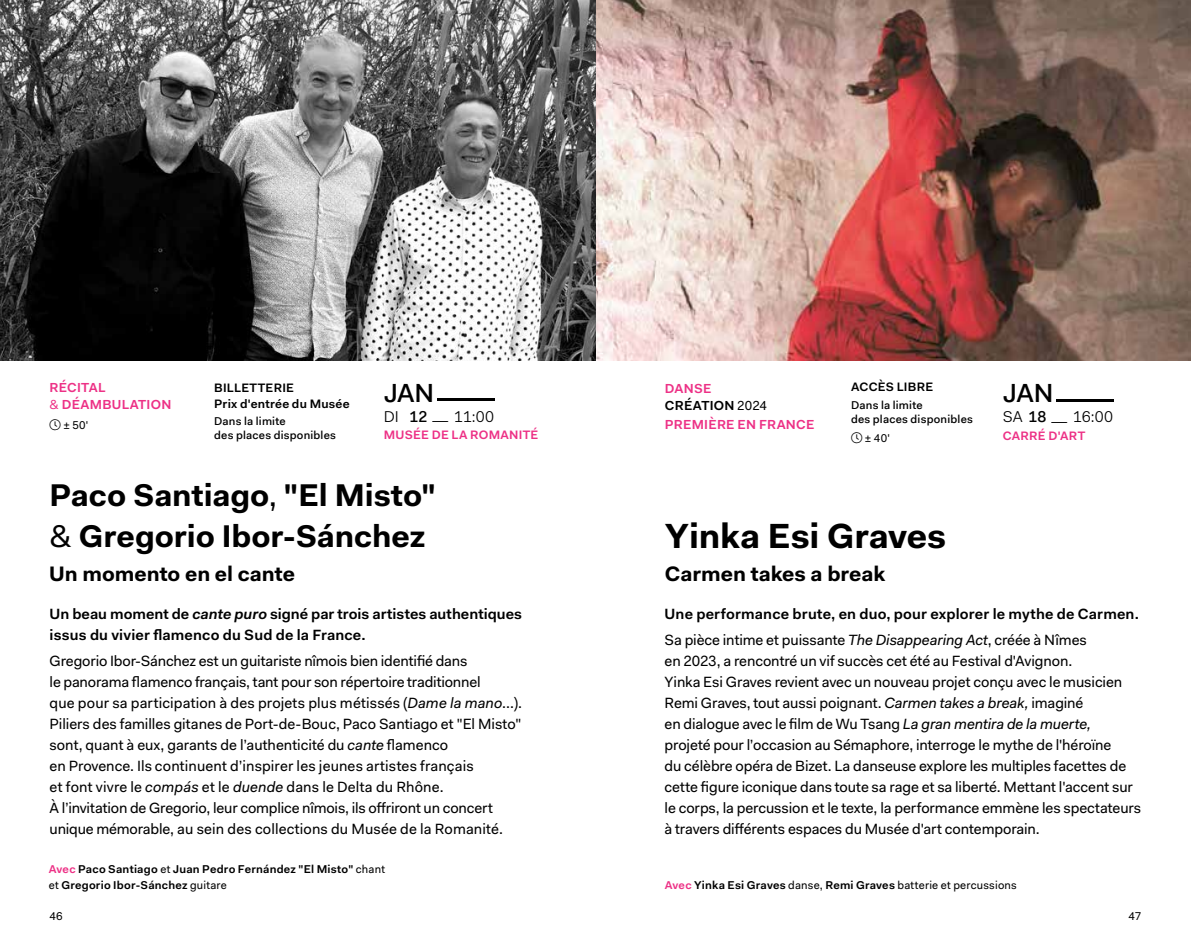
<style>
.page{position:relative;width:1191px;height:943px;background:#fff}
.page>*{position:absolute;margin:0;border:0;box-sizing:border-box;transform-origin:0 0}
.t1{font:700 35px "Fakt Pro";letter-spacing:-.005em;color:#000}
.t2{font:700 31.5px/40.2px "Fakt Pro";color:#000}
.t3{font:500 26.25px "Fakt Pro";letter-spacing:-.01em;color:#000}
.t4{font:700 21px "Fakt Pro";color:#000}
.t5{font:15.75px "Fakt Pro Blond";letter-spacing:.005em;color:#000}
.t6{font:14.88px/21px "Fakt Pro";letter-spacing:-.005em;color:#000}
.t7{font:600 14.88px/25.9px "Fakt Pro";letter-spacing:.01em;color:#000}
.t8{font:600 13.12px/17.5px "Fakt Pro";letter-spacing:.02em;color:#ed3186}
.t9{font:600 13.12px/17.5px "Fakt Pro";letter-spacing:.02em;color:#000}
.t10{font:600 12.25px/15.8px "Fakt Pro";letter-spacing:.02em;color:#000}
.t11{font:600 12.25px "Fakt Pro";letter-spacing:.02em;color:#ed3186}
.t12{font:600 11.38px/15.8px "Fakt Pro";letter-spacing:.02em;color:#000}
.t13{font:11.38px "Fakt Pro";letter-spacing:.02em;color:#000}
.t14{font:500 11.38px/14px "Fakt Pro";letter-spacing:.02em;color:#000}
.s1{font-weight:400}
.s2{font-family:"Fakt Pro";font-weight:500}
.s3{color:#fff}
.s4{font-style:italic}
.s5{color:#ed3186}
.s6{font-weight:400;font-style:italic}
.s7{font-weight:600;color:#ed3186}
.s8{font-weight:600}
</style>
<div class="page">
<img style="left:0;top:0;width:1191px;height:360px">
<p class="t8" style="left:50px;top:378px;width:123px">RÉCITAL<br><span class="s1">&amp;</span> DÉAMBULATION</p>
<p class="t13" style="left:63px;top:417px;width:26px">± 50'</p>
<p class="t10" style="left:214px;top:380px;width:137px">BILLETTERIE<br>Prix d'entrée du Musée</p>
<p class="t14" style="left:214px;top:414px;width:123px">Dans la limite<br>des places disponibles</p>
<h3 class="t3" style="left:384px;top:375px;width:113px">JAN_</h3>
<p class="t5" style="left:384px;top:406px;width:112px">DI <span class="s2">12</span> _ 11:00</p>
<p class="t11" style="left:384px;top:427px;width:156px">MUSÉE DE LA ROMANITÉ</p>
<h2 class="t2" style="left:50px;top:475px;width:393px">Paco Santiago<span class="s1">,</span> "El Misto" <span class="s1">&amp;</span> Gregorio Ibor-Sánchez<span class="s3">z</span></h2>
<h3 class="t4" style="left:49px;top:559px;width:247px">Un momento en el cante</h3>
<p class="t7" style="left:50px;top:603px;width:474px;line-height:21px">Un beau moment de <span class="s4">cante puro</span> signé par trois artistes authentiques issus du vivier flamenco du Sud de la France.</p>
<p class="t6" style="left:50px;top:650px;width:474px">Gregorio Ibor-Sánchez est un guitariste nîmois bien identifié dans<br>le panorama flamenco français, tant pour son répertoire traditionnel<br>que pour sa participation à des projets plus métissés (<span class="s4">Dame la mano</span>...).<br>Piliers des familles gitanes de Port-de-Bouc, Paco Santiago et "El Misto" sont, quant à eux, garants de l’authenticité du <span class="s4">cante</span> flamenco<br>en Provence. Ils continuent d’inspirer les jeunes artistes français<br>et font vivre le <span class="s4">compás</span> et le <span class="s4">duende</span> dans le Delta du Rhône.<br>À l’invitation de Gregorio, leur complice nîmois, ils offriront un concert unique mémorable, au sein des collections du Musée de la Romanité.</p>
<p class="t12" style="left:49px;top:861px;width:338px"><span class="s5">Avec</span> Paco Santiago <span class="s1">et</span> Juan Pedro Fernández "El Misto" <span class="s1">chant et</span> Gregorio Ibor-Sánchez <span class="s1">guitare</span></p>
<p class="t9" style="left:665px;top:379px;width:104px"><span class="s5">DANSE<br></span>CRÉATION <span class="s1">2024</span></p>
<p class="t8" style="left:665px;top:416px;width:151px">PREMIÈRE EN FRANCE</p>
<p class="t10" style="left:851px;top:379px;width:84px">ACCÈS LIBRE</p>
<p class="t14" style="left:851px;top:398px;width:123px">Dans la limite<br>des places disponibles</p>
<p class="t13" style="left:865px;top:430px;width:26px">± 40'</p>
<h3 class="t3" style="left:1002px;top:376px;width:113px">JAN_</h3>
<p class="t5" style="left:1002px;top:406px;width:112px">SA <span class="s2">18</span> _ 16:00</p>
<p class="t11" style="left:1002px;top:427px;width:84px">CARRÉ D'ART</p>
<h1 class="t1" style="left:665px;top:512px;width:283px">Yinka Esi Graves</h1>
<h3 class="t4" style="left:665px;top:559px;width:222px">Carmen takes a break</h3>
<p class="t7" style="left:664px;top:600px;width:476px">Une performance brute, en duo, pour explorer le mythe de Carmen.<br><span class="s1">Sa pièce intime et puissante</span> <span class="s6">The Disappearing Act</span><span class="s1">, créée à Nîmes</span></p>
<p class="t6" style="left:664px;top:650px;width:478px">en 2023, a rencontré un vif succès cet été au Festival d'Avignon.<br>Yinka Esi Graves revient avec un nouveau projet conçu avec le musicien Remi Graves, tout aussi poignant. <span class="s4">Carmen takes a break,</span> imaginé<br>en dialogue avec le film de Wu Tsang <span class="s4">La gran mentira de la muerte,<br></span>projeté pour l’occasion au Sémaphore, interroge le mythe de l'héroïne<br>du célèbre opéra de Bizet. La danseuse explore les multiples facettes de cette figure iconique dans toute sa rage et sa liberté. Mettant l'accent sur le corps, la percussion et le texte, la performance emmène les spectateurs à travers différents espaces du Musée d'art contemporain.</p>
<p class="t13" style="left:665px;top:877px;width:353px"><span class="s7">Avec</span> <span class="s8">Yinka Esi Graves</span> danse, <span class="s8">Remi Graves</span> batterie et percussions</p>
<p class="t13" style="left:50px;top:908px;width:14px">46</p>
<p class="t13" style="left:1128px;top:908px;width:14px">47</p>
</div>
